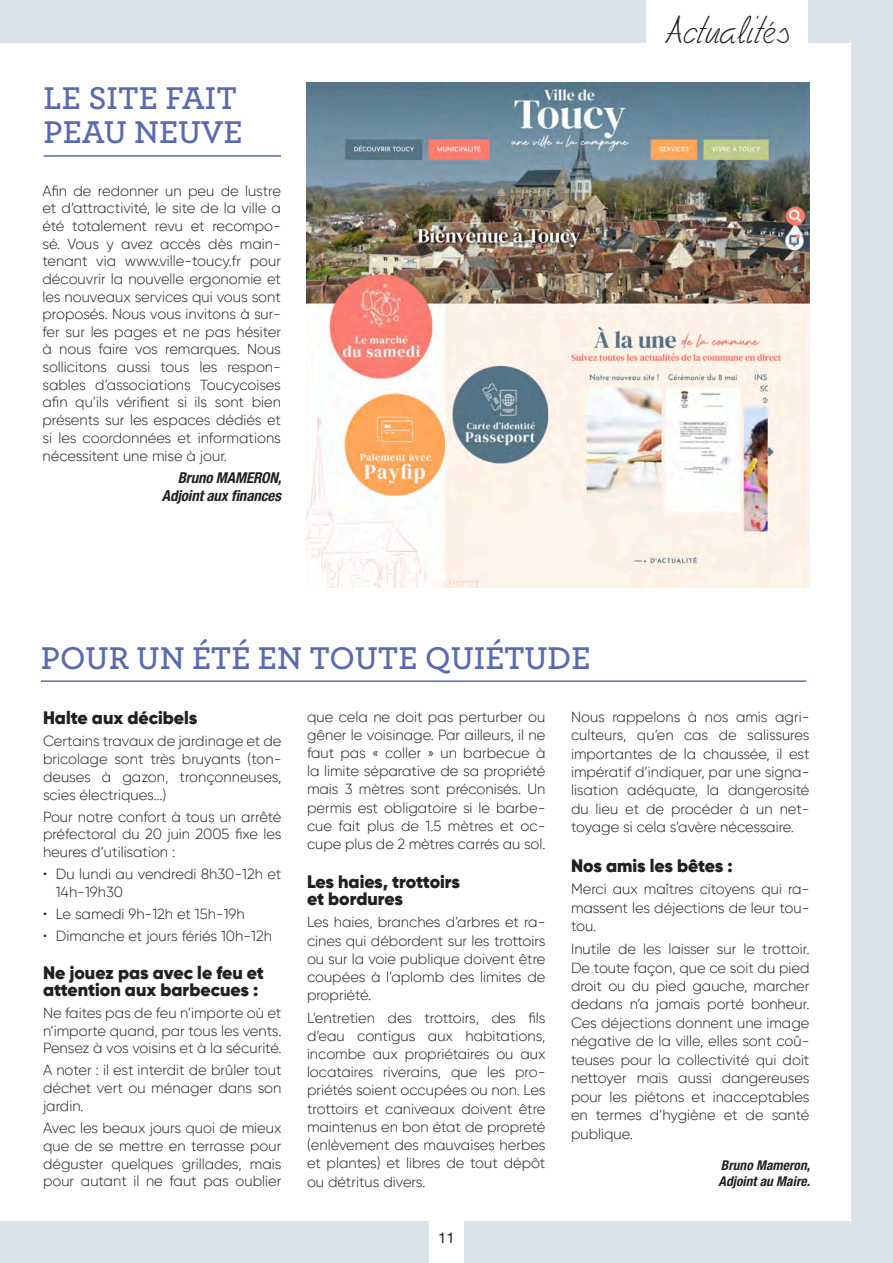
<style>
.page{position:relative;width:893px;height:1263px;background:#dce3eb}
.page>*{position:absolute;margin:0;border:0;box-sizing:border-box;transform-origin:0 0}
.t1{font:600 33px/34.5px "Archer";color:#586ab2}
.t2{font:30px "Fely";color:#231f20}
.t3{font:900 18px/16.6px "Gilroy";color:#231f20}
.t4{font:italic 700 condensed 15px/18px "Helvetica Neue LT Pro";letter-spacing:-.01em;color:#231f20;text-align:right}
.t5{font:15px "Helvetica Neue";color:#231f20}
.t6{font:300 14.7px/18.1px "Gilroy";color:#231f20;text-align:justify}
.t7{font:italic 700 condensed 13.5px/16.6px "Helvetica Neue LT Pro";color:#231f20}
</style>
<div class="page">
<div style="left:0;top:43px;width:850px;height:1177px;background:#fff"></div>
<div style="left:429px;top:1220px;width:34px;height:43px;background:#fff"></div>
<hr style="left:44px;top:155px;width:237px;height:2px;background:#586ab2">
<img style="left:306px;top:82px;width:503px;height:506px">
<div style="left:646px;top:0;width:162px;height:43px;background:#fff"></div>
<hr style="left:41px;top:680px;width:765px;height:2px;background:#586ab2">
<h1 class="t1" style="left:44px;top:79px;width:201px">LE SITE FAIT<br>PEAU NEUVE</h1>
<p class="t6" style="left:43px;top:182px;width:240px;line-height:17.7px">Afin de redonner un peu de lustre et d’attractivité, le site de la ville a été totalement revu et recompo&shy;sé. Vous y avez accès dès main&shy;tenant via www.ville-toucy.fr pour découvrir la nouvelle ergonomie et les nouveaux services qui vous sont proposés. Nous vous invitons à sur&shy;fer sur les pages et ne pas hésiter à nous faire vos remarques. Nous sollicitons aussi tous les respon&shy;sables d’associations Toucycoises afin qu’ils vérifient si ils sont bien présents sur les espaces dédiés et si les coordonnées et informations nécessitent une mise à jour.</p>
<p class="t4" style="left:162px;top:469px;width:121px">Bruno MAMERON,<br>Adjoint aux finances</p>
<h1 class="t1" style="left:41px;top:638px;width:551px">POUR UN ÉTÉ EN TOUTE QUIÉTUDE</h1>
<h2 class="t2" style="left:665px;top:15px;width:126px">Actualités</h2>
<p class="t3" style="left:43px;top:709px;width:156px">Halte aux décibels</p>
<p class="t6" style="left:43px;top:732px;width:240px">Certains travaux de jardinage et de bricolage sont très bruyants (ton&shy;deuses à gazon, tronçonneuses, scies électriques…)</p>
<p class="t6" style="left:43px;top:807px;width:240px">Pour notre confort à tous un arrêté préfectoral du 20 juin 2005 fixe les heures d’utilisation :</p>
<p class="t6" style="left:56px;top:865px;width:227px;text-indent:-13px">• Du lundi au vendredi 8h30-12h et<br>14h-19h30</p>
<p class="t6" style="left:43px;top:905px;width:203px">• Le samedi 9h-12h et 15h-19h</p>
<p class="t6" style="left:43px;top:927px;width:230px">• Dimanche et jours fériés 10h-12h</p>
<p class="t3" style="left:43px;top:964px;width:223px">Ne jouez pas avec le feu et attention aux barbecues :</p>
<p class="t6" style="left:43px;top:1003px;width:240px">Ne faites pas de feu n’importe où et n’importe quand, par tous les vents.<br>Pensez à vos voisins et à la sécurité.</p>
<p class="t6" style="left:43px;top:1061px;width:240px">A noter : il est interdit de brûler tout déchet vert ou ménager dans son jardin.</p>
<p class="t6" style="left:43px;top:1119px;width:240px">Avec les beaux jours quoi de mieux que de se mettre en terrasse pour déguster quelques grillades, mais pour autant il ne faut pas oublier</p>
<p class="t6" style="left:307px;top:707px;width:240px">que cela ne doit pas perturber ou gêner le voisinage. Par ailleurs, il ne faut pas « coller » un barbecue à la limite séparative de sa propriété mais 3 mètres sont préconisés. Un permis est obligatoire si le barbe&shy;cue fait plus de 1.5 mètres et oc&shy;cupe plus de 2 mètres carrés au sol.</p>
<p class="t3" style="left:307px;top:873px;width:155px;line-height:17.1px">Les haies, trottoirs et bordures</p>
<p class="t6" style="left:307px;top:913px;width:240px">Les haies, branches d’arbres et ra&shy;cines qui débordent sur les trottoirs ou sur la voie publique doivent être coupées à l’aplomb des limites de propriété.</p>
<p class="t6" style="left:307px;top:1008px;width:240px">L’entretien des trottoirs, des fils d’eau contigus aux habitations, incombe aux propriétaires ou aux locataires riverains, que les pro&shy;priétés soient occupées ou non. Les trottoirs et caniveaux doivent être maintenus en bon état de propreté (enlèvement des mauvaises herbes et plantes) et libres de tout dépôt ou détritus divers.</p>
<p class="t5" style="left:438px;top:1229px;width:18px">11</p>
<p class="t6" style="left:571px;top:707px;width:240px">Nous rappelons à nos amis agri&shy;culteurs, qu’en cas de salissures importantes de la chaussée, il est impératif d’indiquer, par une signa&shy;lisation adéquate, la dangerosité du lieu et de procéder à un net&shy;toyage si cela s’avère nécessaire.</p>
<p class="t3" style="left:571px;top:857px;width:163px">Nos amis les bêtes :</p>
<p class="t6" style="left:571px;top:880px;width:240px">Merci aux maîtres citoyens qui ra&shy;massent les déjections de leur tou&shy;tou.</p>
<p class="t6" style="left:571px;top:939px;width:240px">Inutile de les laisser sur le trottoir.<br>De toute façon, que ce soit du pied droit ou du pied gauche, marcher dedans n’a jamais porté bonheur.<br>Ces déjections donnent une image négative de la ville, elles sont coû&shy;teuses pour la collectivité qui doit nettoyer mais aussi dangereuses pour les piétons et inacceptables en termes d’hygiène et de santé publique.</p>
<p class="t7" style="left:719px;top:1157px;width:93px">Bruno Mameron,<br>Adjoint au Maire.</p>
</div>
